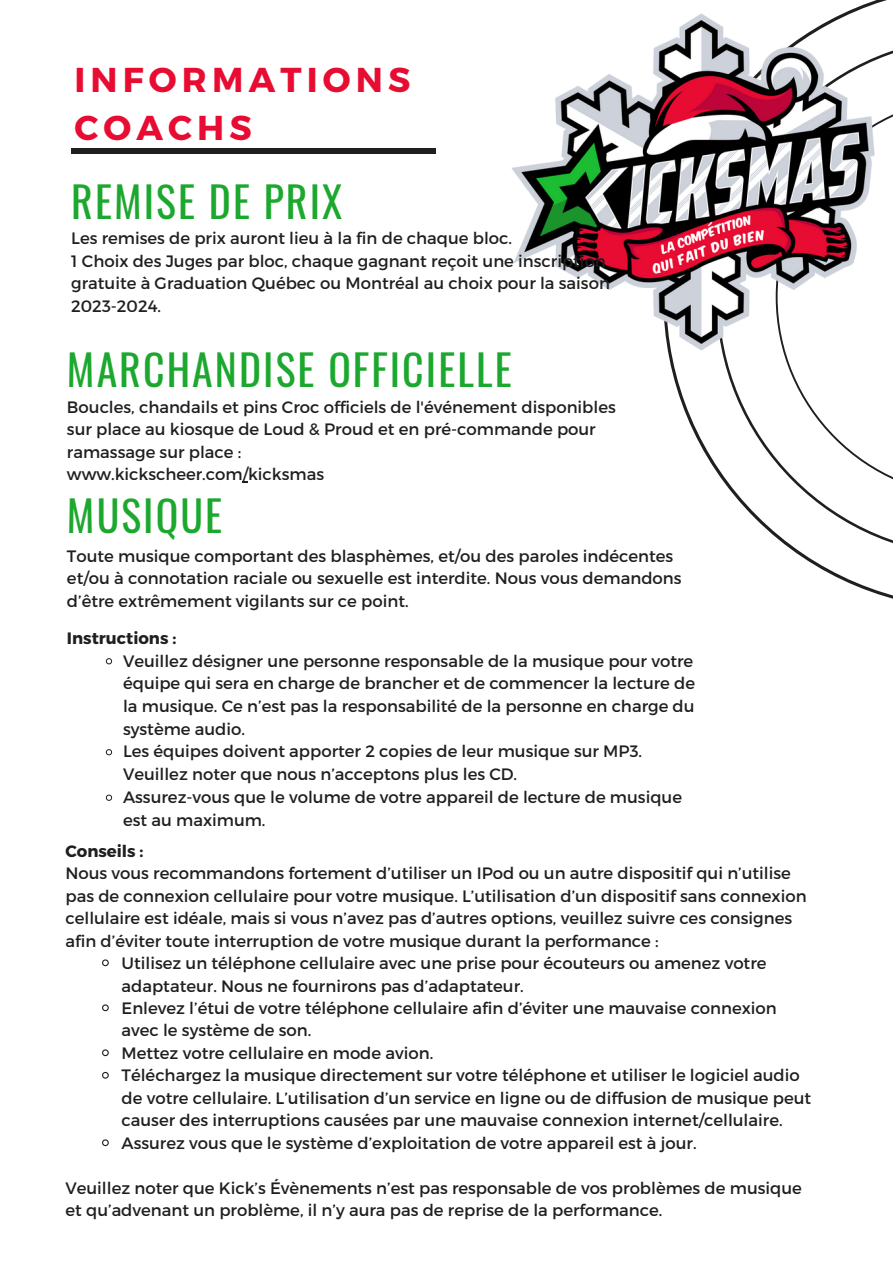
<style>
.page{position:relative;width:893px;height:1264px;background:#fff}
.page>*{position:absolute;margin:0;border:0;box-sizing:border-box;transform-origin:0 0}
.t1{font:41.85px "Oswald";letter-spacing:.05em;color:#1ca82e}
.t2{font:700 34.5px/47.2px "Montserrat";letter-spacing:.15em;color:#e80c32}
.t3{font:16.5px/22.5px "Montserrat";color:#1f1f1f}
.t4{font:700 16.5px "Montserrat";color:#1f1f1f}
</style>
<div class="page">
<svg style="left:690px;top:424px;width:202px;height:175px"></svg>
<div style="left:71px;top:148px;width:364px;height:6px;background:#1f1f1f"></div>
<img style="left:511px;top:0;width:381px;height:424px">
<svg style="left:105px;top:658px;width:8px;height:7px"></svg>
<svg style="left:105px;top:749px;width:8px;height:7px"></svg>
<svg style="left:105px;top:794px;width:8px;height:7px"></svg>
<svg style="left:102px;top:959px;width:7px;height:8px"></svg>
<svg style="left:102px;top:1004px;width:7px;height:8px"></svg>
<svg style="left:102px;top:1049px;width:7px;height:7px"></svg>
<svg style="left:102px;top:1071px;width:7px;height:8px"></svg>
<svg style="left:102px;top:1139px;width:7px;height:7px"></svg>
<p class="t2" style="left:74px;top:55px;width:337px">INFORMATIONS<br>COACHS</p>
<p class="t1" style="left:71px;top:169px;width:272px">REMISE DE PRIX</p>
<p class="t3" style="left:71px;top:226px;width:442px">Les remises de prix auront lieu à la fin de chaque bloc.</p>
<p class="t3" style="left:71px;top:249px;width:540px">1 Choix des Juges par bloc, chaque gagnant reçoit une inscription gratuite à Graduation Québec ou Montréal au choix pour la saison<br>2023-2024.</p>
<p class="t1" style="left:67px;top:337px;width:446px">MARCHANDISE OFFICIELLE</p>
<p class="t3" style="left:67px;top:394px;width:550px">Boucles, chandails et pins Croc officiels de l'événement disponibles sur place au kiosque de Loud &amp; Proud et en pré-commande pour ramassage sur place :</p>
<p class="t3" style="left:67px;top:462px;width:258px">www.kickscheer.com/kicksmas</p>
<p class="t1" style="left:67px;top:483px;width:157px">MUSIQUE</p>
<p class="t3" style="left:67px;top:543px;width:616px">Toute musique comportant des blasphèmes, et/ou des paroles indécentes et/ou à connotation raciale ou sexuelle est interdite. Nous vous demandons d’être extrêmement vigilants sur ce point.</p>
<p class="t4" style="left:67px;top:627px;width:111px">Instructions :</p>
<p class="t3" style="left:123px;top:648px;width:573px;text-align:justify">Veuillez désigner une personne responsable de la musique pour votre équipe qui sera en charge de brancher et de commencer la lecture de la musique. Ce n’est pas la responsabilité de la personne en charge du système audio.</p>
<p class="t3" style="left:123px;top:739px;width:520px">Les équipes doivent apporter 2 copies de leur musique sur MP3.<br>Veuillez noter que nous n’acceptons plus les CD.</p>
<p class="t3" style="left:123px;top:784px;width:560px">Assurez-vous que le volume de votre appareil de lecture de musique est au maximum.</p>
<p class="t4" style="left:65px;top:840px;width:79px">Conseils :</p>
<p class="t3" style="left:65px;top:861px;width:742px">Nous vous recommandons fortement d’utiliser un IPod ou un autre dispositif qui n’utilise pas de connexion cellulaire pour votre musique. L’utilisation d’un dispositif sans connexion cellulaire est idéale, mais si vous n’avez pas d’autres options, veuillez suivre ces consignes afin d’éviter toute interruption de votre musique durant la performance :</p>
<p class="t3" style="left:121px;top:951px;width:646px">Utilisez un téléphone cellulaire avec une prise pour écouteurs ou amenez votre adaptateur. Nous ne fournirons pas d’adaptateur.</p>
<p class="t3" style="left:121px;top:996px;width:656px">Enlevez l’étui de votre téléphone cellulaire afin d’éviter une mauvaise connexion avec le système de son.</p>
<p class="t3" style="left:121px;top:1041px;width:313px">Mettez votre cellulaire en mode avion.</p>
<p class="t3" style="left:121px;top:1063px;width:691px">Téléchargez la musique directement sur votre téléphone et utiliser le logiciel audio de votre cellulaire. L’utilisation d’un service en ligne ou de diffusion de musique peut causer des interruptions causées par une mauvaise connexion internet/cellulaire.</p>
<p class="t3" style="left:121px;top:1130px;width:576px">Assurez vous que le système d’exploitation de votre appareil est à jour.</p>
<p class="t3" style="left:65px;top:1175px;width:737px">Veuillez noter que Kick’s Évènements n’est pas responsable de vos problèmes de musique et qu’advenant un problème, il n’y aura pas de reprise de la performance.</p>
</div>
